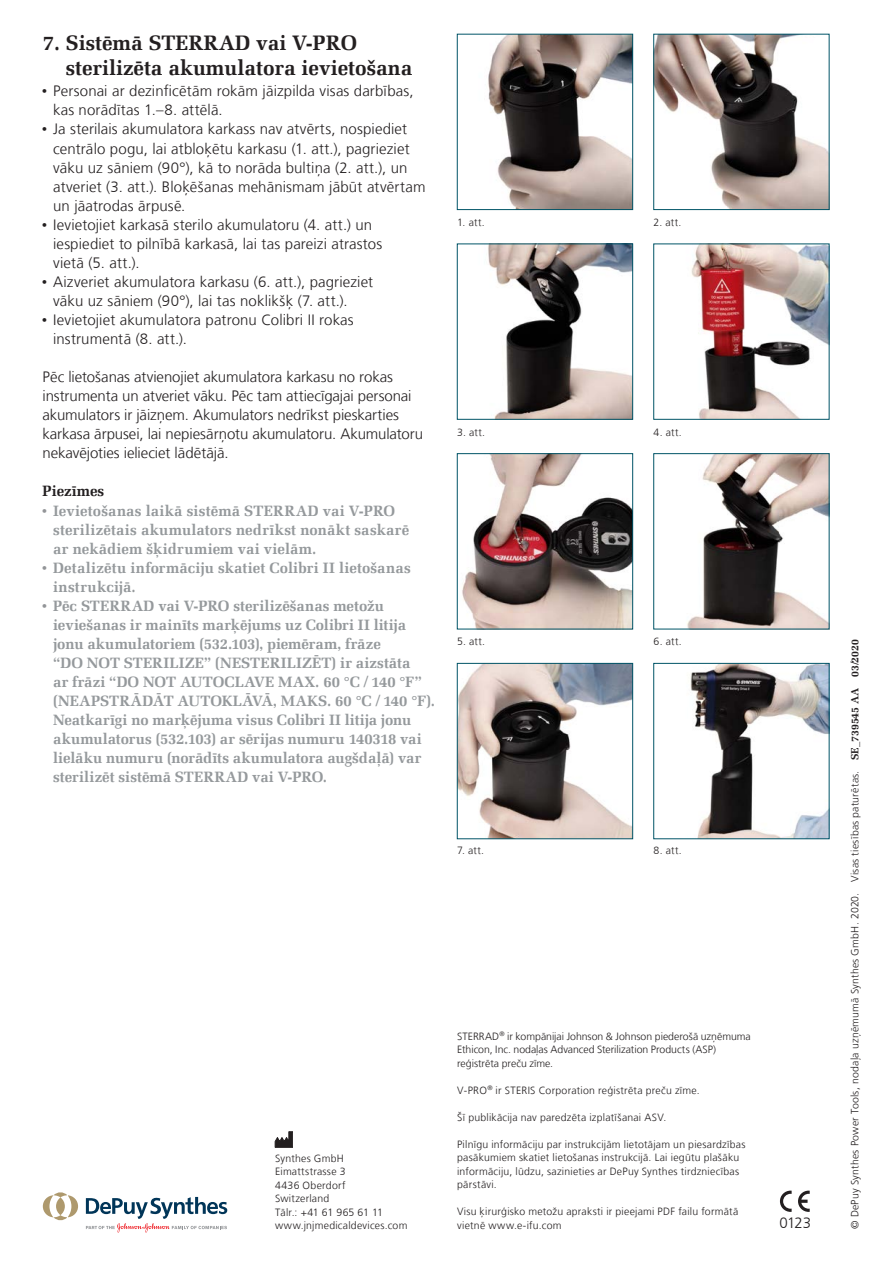
<style>
.page{position:relative;width:893px;height:1263px;background:#fff}
.page>*{position:absolute;margin:0;border:0;box-sizing:border-box;transform-origin:0 0}
._04_Step_number{font:700 21px/25.5px "Melior Com";color:#231f20}
._07_EN_Body_Copy{font:300 15px/19px "Frutiger LT Com";letter-spacing:.005em;color:#231f20}
.t1{font:700 15px/19px "Melior Com";letter-spacing:.005em;color:#95999c}
._11_EN_Call_out{font:700 15px "Melior Com";color:#231f20}
._18_Footnote_Caption{font:300 10.5px/13.5px "Frutiger LT Com";letter-spacing:.02em;color:#231f20}
._18_Footnote_Caption-2{font:300 10.5px/13.5px "Frutiger LT Com";color:#231f20}
._20_Copyright{font:300 10.5px "Frutiger LT Com";letter-spacing:.025em;color:#231f20}
.s1{font-family:"Universal Newswith Comm Pi";font-weight:400}
.s2{font-family:"Universal Newswith Comm Pi";font-weight:400;color:#939598}
.s3{font-family:"Melior Com";font-weight:700}
</style>
<div class="page">
<svg style="left:780px;top:1190px;width:12px;height:22px"></svg>
<svg style="left:798px;top:1190px;width:12px;height:22px"></svg>
<img style="left:488px;top:36px;width:143px;height:172px">
<div style="left:457px;top:34px;width:176px;height:176px;border:1px solid #005467"></div>
<img style="left:462px;top:455px;width:169px;height:172px">
<div style="left:457px;top:453px;width:176px;height:176px;border:1px solid #005467"></div>
<img style="left:488px;top:246px;width:143px;height:171px">
<div style="left:457px;top:244px;width:176px;height:175px;border:1px solid #005467"></div>
<img style="left:459px;top:665px;width:172px;height:172px">
<div style="left:457px;top:663px;width:176px;height:176px;border:1px solid #005467"></div>
<img style="left:656px;top:36px;width:171px;height:172px">
<div style="left:654px;top:34px;width:175px;height:176px;border:1px solid #005467"></div>
<img style="left:687px;top:455px;width:140px;height:172px">
<img style="left:691px;top:246px;width:136px;height:171px">
<img style="left:690px;top:665px;width:137px;height:172px">
<div style="left:654px;top:663px;width:175px;height:176px;border:1px solid #005467"></div>
<svg style="left:275px;top:1131px;width:18px;height:16px"></svg>
<svg style="left:43px;top:1192px;width:35px;height:29px"></svg>
<svg style="left:86px;top:1197px;width:141px;height:35px"></svg>
<p class="_04_Step_number" style="left:66px;top:30px;width:348px;text-indent:-23px">7. Sistēmā STERRAD vai V-PRO sterilizēta akumulatora ievietošana</p>
<p class="_07_EN_Body_Copy" style="left:53px;top:82px;width:362px;text-indent:-11px"><span class="s1">•</span> Personai ar dezinficētām rokām jāizpilda visas darbības, kas norādītas 1.–8. attēlā.</p>
<p class="_07_EN_Body_Copy" style="left:53px;top:120px;width:374px;text-indent:-11px"><span class="s1">•</span> Ja sterilais akumulatora karkass nav atvērts, nospiediet centrālo pogu, lai atbloķētu karkasu (1. att.), pagrieziet vāku uz sāniem (90°), kā to norāda bultiņa (2. att.), un atveriet (3. att.). Bloķēšanas mehānismam jābūt atvērtam un jāatrodas ārpusē.</p>
<p class="_07_EN_Body_Copy" style="left:53px;top:215px;width:331px;text-indent:-11px"><span class="s1">•</span> Ievietojiet karkasā sterilo akumulatoru (4. att.) un iespiediet to pilnībā karkasā, lai tas pareizi atrastos vietā (5. att.).</p>
<p class="_07_EN_Body_Copy" style="left:53px;top:272px;width:322px;text-indent:-11px"><span class="s1">•</span> Aizveriet akumulatora karkasu (6. att.), pagrieziet vāku uz sāniem (90°), lai tas noklikšķ (7. att.).</p>
<p class="_07_EN_Body_Copy" style="left:53px;top:310px;width:302px;text-indent:-11px"><span class="s1">•</span> Ievietojiet akumulatora patronu Colibri II rokas instrumentā (8. att.).</p>
<p class="_07_EN_Body_Copy" style="left:43px;top:367px;width:382px">Pēc lietošanas atvienojiet akumulatora karkasu no rokas instrumenta un atveriet vāku. Pēc tam attiecīgajai personai akumulators ir jāizņem. Akumulators nedrīkst pieskarties karkasa ārpusei, lai nepiesārņotu akumulatoru. Akumulatoru nekavējoties ielieciet lādētājā.</p>
<p class="_11_EN_Call_out" style="left:43px;top:482px;width:63px">Piezīmes</p>
<p class="t1" style="left:53px;top:501px;width:358px;text-indent:-11px"><span class="s2">•</span> Ievietošanas laikā sistēmā STERRAD vai V-PRO sterilizētais akumulators nedrīkst nonākt saskarē ar nekādiem šķidrumiem vai vielām.</p>
<p class="t1" style="left:53px;top:558px;width:359px;text-indent:-11px"><span class="s2">•</span> Detalizētu informāciju skatiet Colibri II lietošanas instrukcijā.</p>
<p class="t1" style="left:53px;top:596px;width:383px;text-indent:-11px"><span class="s2">•</span> Pēc STERRAD vai V-PRO sterilizēšanas metožu ieviešanas ir mainīts marķējums uz Colibri II litija jonu akumulatoriem (532.103), piemēram, frāze<br>“DO NOT STERILIZE” (NESTERILIZĒT) ir aizstāta<br>ar frāzi “DO NOT AUTOCLAVE MAX. 60 °C / 140 °F” (NEAPSTRĀDĀT AUTOKLĀVĀ, MAKS. 60 °C / 140 °F).<br>Neatkarīgi no marķējuma visus Colibri II litija jonu akumulatorus (532.103) ar sērijas numuru 140318 vai lielāku numuru (norādīts akumulatora augšdaļā) var sterilizēt sistēmā STERRAD vai V-PRO.</p>
<p class="_18_Footnote_Caption" style="left:457px;top:216px;width:29px">1. att.</p>
<p class="_18_Footnote_Caption" style="left:457px;top:425px;width:30px">3. att.</p>
<p class="_18_Footnote_Caption" style="left:457px;top:635px;width:30px">5. att.</p>
<p class="_18_Footnote_Caption" style="left:457px;top:844px;width:29px">7. att.</p>
<p class="_18_Footnote_Caption" style="left:654px;top:216px;width:29px">2. att.</p>
<p class="_18_Footnote_Caption" style="left:654px;top:425px;width:30px">4. att.</p>
<p class="_18_Footnote_Caption" style="left:654px;top:635px;width:30px">6. att.</p>
<p class="_18_Footnote_Caption" style="left:654px;top:844px;width:30px">8. att.</p>
<p class="_18_Footnote_Caption" style="left:275px;top:1151px;width:70px">Synthes GmbH</p>
<p class="_18_Footnote_Caption" style="left:275px;top:1165px;width:72px">Eimattstrasse 3</p>
<p class="_18_Footnote_Caption" style="left:275px;top:1178px;width:72px">4436 Oberdorf</p>
<p class="_18_Footnote_Caption" style="left:275px;top:1192px;width:56px">Switzerland</p>
<p class="_18_Footnote_Caption" style="left:275px;top:1205px;width:109px">Tālr.: +41 61 965 61 11</p>
<p class="_18_Footnote_Caption" style="left:275px;top:1219px;width:134px">www.jnjmedicaldevices.com</p>
<p class="_18_Footnote_Caption-2" style="left:457px;top:1029px;width:295px">STERRAD<sup>®</sup> ir kompānijai Johnson &amp; Johnson piederošā uzņēmuma<br>Ethicon, Inc. nodaļas Advanced Sterilization Products (ASP) reģistrēta preču zīme.</p>
<p class="_18_Footnote_Caption" style="left:457px;top:1083px;width:244px">V-PRO<sup>®</sup> ir STERIS Corporation reģistrēta preču zīme.</p>
<p class="_18_Footnote_Caption" style="left:457px;top:1110px;width:211px">Šī publikācija nav paredzēta izplatīšanai ASV.</p>
<p class="_18_Footnote_Caption" style="left:457px;top:1137px;width:290px">Pilnīgu informāciju par instrukcijām lietotājam un piesardzības pasākumiem skatiet lietošanas instrukcijā. Lai iegūtu plašāku informāciju, lūdzu, sazinieties ar DePuy Synthes tirdzniecības pārstāvi.</p>
<p class="_18_Footnote_Caption" style="left:457px;top:1205px;width:283px">Visu ķirurģisko metožu apraksti ir pieejami PDF failu formātā vietnē www.e-ifu.com</p>
<p class="_07_EN_Body_Copy" style="left:779px;top:1213px;width:33px">0123</p>
<p class="_20_Copyright" style="left:849px;top:1229px;width:591px;rotate:-90deg">© DePuy Synthes Power Tools, nodaļa uzņēmumā Synthes GmbH. 2020. Visas tiesības paturētas. <span class="s3">SE_739545 AA 03/2020</span></p>
</div>
